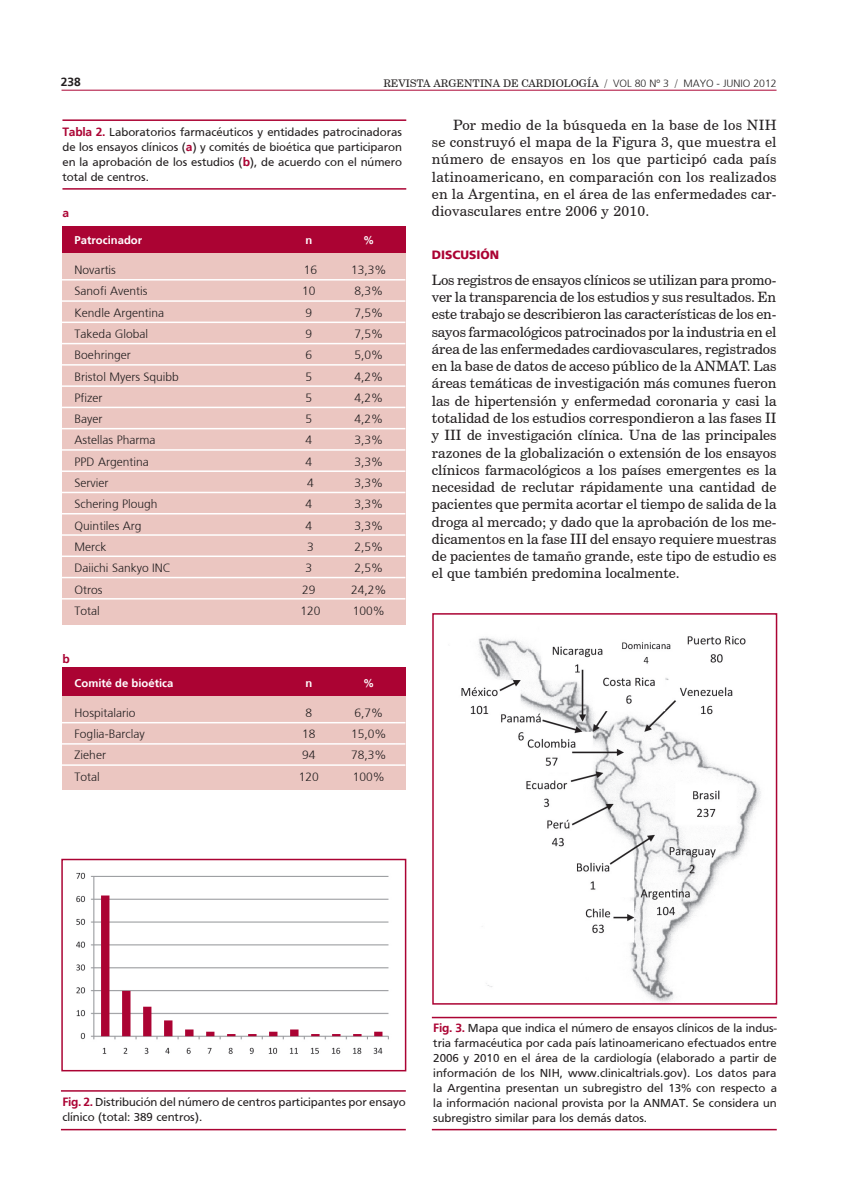
<style>
.page{position:relative;width:851px;height:1191px;background:#fff}
.page>*{position:absolute;margin:0;border:0;box-sizing:border-box;transform-origin:0 0}
.t1{font:14.25px/17.2px "Century Schoolbook BT";letter-spacing:.01em;color:#231f20;text-align:justify}
.t2{font:12px/15px "Frutiger";color:#231f20;text-align:justify}
.t3{font:300 12px "Frutiger";color:#231f20}
.t4{font:900 12px "Frutiger";color:#ab0333}
.t5{font:700 12px "Frutiger";color:#231f20}
.t6{font:700 12px "Frutiger";color:#ab0333}
.t7{font:700 11.25px "Frutiger";color:#fff}
.t8{font:10.5px "Century Schoolbook BT";color:#231f20}
.s1{font-family:"Frutiger";font-weight:300}
.s2{font-weight:700;color:#ab0333}
</style>
<div class="page">
<hr style="left:62px;top:90px;width:714px;height:1px;background:#ab0333">
<hr style="left:61px;top:1090px;width:345px;height:1px;background:#ab0333">
<hr style="left:432px;top:1016px;width:344px;height:2px;background:#ab0333">
<hr style="left:61px;top:1128px;width:345px;height:2px;background:#ab0333">
<hr style="left:432px;top:1128px;width:344px;height:2px;background:#ab0333">
<img style="left:76px;top:872px;width:313px;height:182px">
<div style="left:61px;top:858px;width:345px;height:213px;border:2px solid #ab0333"></div>
<img style="left:461px;top:636px;width:300px;height:365px">
<div style="left:432px;top:613px;width:345px;height:391px;border:2px solid #ab0333"></div>
<svg style="left:101px;top:895px;width:281px;height:141px"></svg>
<div style="left:62px;top:232px;width:343px;height:393px;background:#ebc6c1"></div>
<div style="left:62px;top:674px;width:343px;height:116px;background:#ebc6c1"></div>
<div style="left:62px;top:226px;width:343px;height:27px;background:#ab0333"></div>
<div style="left:62px;top:667px;width:343px;height:28px;background:#ab0333"></div>
<hr style="left:58px;top:279px;width:347px;height:1px;background:#fff">
<hr style="left:58px;top:722px;width:347px;height:1px;background:#fff">
<hr style="left:58px;top:364px;width:347px;height:1px;background:#fff">
<hr style="left:58px;top:449px;width:347px;height:2px;background:#fff">
<hr style="left:58px;top:577px;width:347px;height:1px;background:#fff">
<hr style="left:58px;top:321px;width:347px;height:2px;background:#fff">
<hr style="left:58px;top:764px;width:347px;height:2px;background:#fff">
<hr style="left:58px;top:407px;width:347px;height:1px;background:#fff">
<hr style="left:58px;top:534px;width:347px;height:2px;background:#fff">
<hr style="left:58px;top:492px;width:347px;height:1px;background:#fff">
<hr style="left:58px;top:300px;width:347px;height:2px;background:#fff">
<hr style="left:58px;top:743px;width:347px;height:1px;background:#fff">
<hr style="left:58px;top:385px;width:347px;height:2px;background:#fff">
<hr style="left:58px;top:513px;width:347px;height:1px;background:#fff">
<hr style="left:58px;top:470px;width:347px;height:2px;background:#fff">
<hr style="left:58px;top:598px;width:347px;height:1px;background:#fff">
<hr style="left:58px;top:343px;width:347px;height:1px;background:#fff">
<hr style="left:58px;top:428px;width:347px;height:1px;background:#fff">
<hr style="left:58px;top:555px;width:347px;height:2px;background:#fff">
<hr style="left:62px;top:188px;width:344px;height:2px;background:#ab0333">
<hr style="left:62px;top:119px;width:344px;height:2px;background:#ab0333">
<p class="t5" style="left:61px;top:75px;width:22px">238</p>
<p class="t8" style="left:383px;top:77px;width:395px">REVISTA ARGENTINA DE CARDIOLOGÍA / <span class="s1">VOL 80 Nº 3</span> / <span class="s1">MAYO - JUNIO 2012</span></p>
<p class="t2" style="left:62px;top:125px;width:341px"><span class="s2">Tabla 2.</span> Laboratorios farmacéuticos y entidades patrocinadoras de los ensayos clínicos (<span class="s2">a</span>) y comités de bioética que participaron en la aprobación de los estudios (<span class="s2">b</span>), de acuerdo con el número total de centros.</p>
<p class="t6" style="left:62px;top:206px;width:8px">a</p>
<p class="t7" style="left:75px;top:234px;width:69px">Patrocinador</p>
<p class="t7" style="left:305px;top:234px;width:8px">n</p>
<p class="t7" style="left:363px;top:234px;width:13px">%</p>
<p class="t3" style="left:75px;top:263px;width:43px">Novartis</p>
<p class="t3" style="left:304px;top:263px;width:15px">16</p>
<p class="t3" style="left:351px;top:263px;width:37px">13,3%</p>
<p class="t3" style="left:75px;top:284px;width:74px">Sanofi Aventis</p>
<p class="t3" style="left:302px;top:284px;width:15px">10</p>
<p class="t3" style="left:354px;top:284px;width:30px">8,3%</p>
<p class="t3" style="left:75px;top:306px;width:91px">Kendle Argentina</p>
<p class="t3" style="left:305px;top:306px;width:8px">9</p>
<p class="t3" style="left:354px;top:306px;width:30px">7,5%</p>
<p class="t3" style="left:75px;top:327px;width:75px">Takeda Global</p>
<p class="t3" style="left:305px;top:327px;width:8px">9</p>
<p class="t3" style="left:354px;top:327px;width:30px">7,5%</p>
<p class="t3" style="left:75px;top:348px;width:58px">Boehringer</p>
<p class="t3" style="left:305px;top:348px;width:8px">6</p>
<p class="t3" style="left:354px;top:348px;width:30px">5,0%</p>
<p class="t3" style="left:75px;top:369px;width:106px">Bristol Myers Squibb</p>
<p class="t3" style="left:305px;top:369px;width:8px">5</p>
<p class="t3" style="left:354px;top:369px;width:30px">4,2%</p>
<p class="t3" style="left:75px;top:391px;width:29px">Pfizer</p>
<p class="t3" style="left:305px;top:391px;width:8px">5</p>
<p class="t3" style="left:354px;top:391px;width:30px">4,2%</p>
<p class="t3" style="left:75px;top:412px;width:29px">Bayer</p>
<p class="t3" style="left:305px;top:412px;width:8px">5</p>
<p class="t3" style="left:354px;top:412px;width:30px">4,2%</p>
<p class="t3" style="left:75px;top:433px;width:82px">Astellas Pharma</p>
<p class="t3" style="left:305px;top:433px;width:8px">4</p>
<p class="t3" style="left:354px;top:433px;width:30px">3,3%</p>
<p class="t3" style="left:75px;top:455px;width:76px">PPD Argentina</p>
<p class="t3" style="left:305px;top:455px;width:8px">4</p>
<p class="t3" style="left:354px;top:455px;width:30px">3,3%</p>
<p class="t3" style="left:75px;top:476px;width:35px">Servier</p>
<p class="t3" style="left:307px;top:476px;width:8px">4</p>
<p class="t3" style="left:354px;top:476px;width:30px">3,3%</p>
<p class="t3" style="left:75px;top:497px;width:84px">Schering Plough</p>
<p class="t3" style="left:305px;top:497px;width:8px">4</p>
<p class="t3" style="left:354px;top:497px;width:30px">3,3%</p>
<p class="t3" style="left:75px;top:519px;width:68px">Quintiles Arg</p>
<p class="t3" style="left:305px;top:519px;width:8px">4</p>
<p class="t3" style="left:354px;top:519px;width:30px">3,3%</p>
<p class="t3" style="left:75px;top:540px;width:33px">Merck</p>
<p class="t3" style="left:307px;top:540px;width:8px">3</p>
<p class="t3" style="left:354px;top:540px;width:30px">2,5%</p>
<p class="t3" style="left:75px;top:561px;width:98px">Daiichi Sankyo INC</p>
<p class="t3" style="left:305px;top:561px;width:8px">3</p>
<p class="t3" style="left:354px;top:561px;width:30px">2,5%</p>
<p class="t3" style="left:75px;top:582px;width:29px">Otros</p>
<p class="t3" style="left:302px;top:582px;width:15px">29</p>
<p class="t3" style="left:351px;top:582px;width:37px">24,2%</p>
<p class="t3" style="left:75px;top:604px;width:27px">Total</p>
<p class="t3" style="left:300px;top:604px;width:22px">120</p>
<p class="t3" style="left:353px;top:604px;width:34px">100%</p>
<p class="t6" style="left:62px;top:651px;width:9px">b</p>
<p class="t7" style="left:75px;top:676px;width:100px">Comité de bioética</p>
<p class="t7" style="left:305px;top:676px;width:8px">n</p>
<p class="t7" style="left:363px;top:676px;width:13px">%</p>
<p class="t3" style="left:75px;top:705px;width:62px">Hospitalario</p>
<p class="t3" style="left:305px;top:705px;width:8px">8</p>
<p class="t3" style="left:354px;top:705px;width:30px">6,7%</p>
<p class="t3" style="left:75px;top:727px;width:71px">Foglia-Barclay</p>
<p class="t3" style="left:302px;top:727px;width:15px">18</p>
<p class="t3" style="left:351px;top:727px;width:37px">15,0%</p>
<p class="t3" style="left:75px;top:748px;width:33px">Zieher</p>
<p class="t3" style="left:302px;top:748px;width:15px">94</p>
<p class="t3" style="left:351px;top:748px;width:37px">78,3%</p>
<p class="t3" style="left:75px;top:769px;width:27px">Total</p>
<p class="t3" style="left:299px;top:769px;width:22px">120</p>
<p class="t3" style="left:353px;top:769px;width:34px">100%</p>
<p class="t1" style="left:432px;top:116px;width:346px;text-indent:21px">Por medio de la búsqueda en la base de los NIH se construyó el mapa de la Figura 3, que muestra el número de ensayos en los que participó cada país latinoamericano, en comparación con los realizados en la Argentina, en el área de las enfermedades car&shy;diovasculares entre 2006 y 2010.</p>
<p class="t4" style="left:432px;top:248px;width:69px">DISCUSIÓN</p>
<p class="t1" style="left:432px;top:271px;width:346px">Los registros de ensayos clínicos se utilizan para promo&shy;ver la transparencia de los estudios y sus resultados. En este trabajo se describieron las características de los en&shy;sayos farmacológicos patrocinados por la industria en el área de las enfermedades cardiovasculares, registrados en la base de datos de acceso público de la ANMAT. Las áreas temáticas de investigación más comunes fueron las de hipertensión y enfermedad coronaria y casi la totalidad de los estudios correspondieron a las fases II y III de investigación clínica. Una de las principales razones de la globalización o extensión de los ensayos clínicos farmacológicos a los países emergentes es la necesidad de reclutar rápidamente una cantidad de pacientes que permita acortar el tiempo de salida de la droga al mercado; y dado que la aprobación de los me&shy;dicamentos en la fase III del ensayo requiere muestras de pacientes de tamaño grande, este tipo de estudio es el que también predomina localmente.</p>
<p class="t2" style="left:62px;top:1094px;width:345px"><span class="s2">Fig. 2.</span> Distribución del número de centros participantes por ensayo clínico (total: 389 centros).</p>
<p class="t2" style="left:433px;top:1020px;width:345px"><span class="s2">Fig. 3.</span> Mapa que indica el número de ensayos clínicos de la indus&shy;tria farmacéutica por cada país latinoamericano efectuados entre 2006 y 2010 en el área de la cardiología (elaborado a partir de información de los NIH, www.clinicaltrials.gov). Los datos para la Argentina presentan un subregistro del 13% con respecto a la información nacional provista por la ANMAT. Se considera un subregistro similar para los demás datos.</p>
</div>
